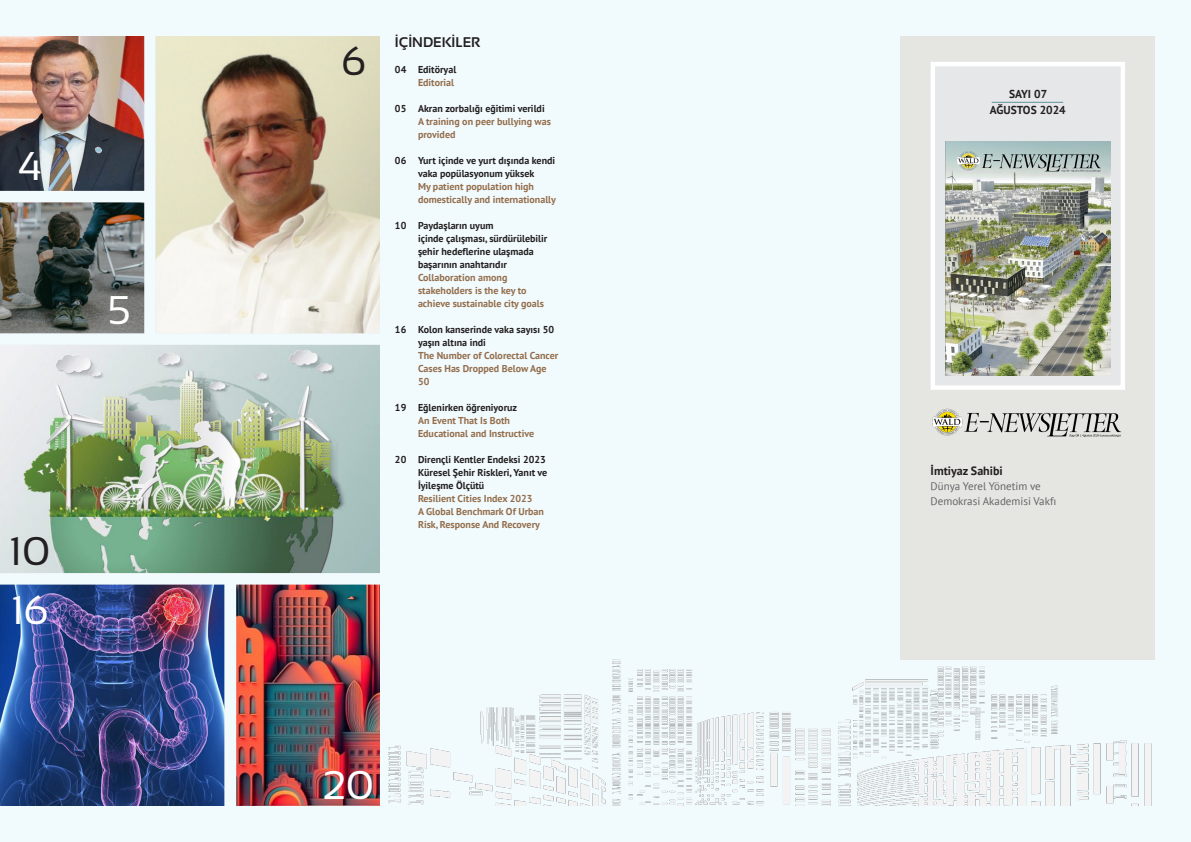
<style>
.page{position:relative;width:1191px;height:842px;background:#f1fafd}
.page>*{position:absolute;margin:0;border:0;box-sizing:border-box;transform-origin:0 0}
.t1{font:40px "Sansation";color:#fff}
.t2{font:40px "Sansation";color:#231f20}
.t3{font:700 14px "Sansation";color:#231f20}
.t4{font:700 12px "PT Sans";color:#231f20}
.t5{font:700 11.5px "PT Sans";color:#231f20}
.t6{font:11px "PT Sans";color:#636366}
.t7{font:700 10px/13px "PT Sans";color:#231f20;text-align:right}
.t8{font:700 10px/13px "PT Sans";color:#946e4c}
.s1{color:#946e4c}
</style>
<div class="page">
<img style="left:156px;top:36px;width:224px;height:297px">
<img style="left:0;top:345px;width:380px;height:228px">
<img style="left:0;top:36px;width:144px;height:155px">
<img style="left:388px;top:659px;width:767px;height:147px">
<div style="left:900px;top:36px;width:255px;height:623px;background:#e5e5e1"></div>
<div style="left:930px;top:62px;width:195px;height:328px;background:#e6e7e9;border:4px solid #fff"></div>
<img style="left:930px;top:409px;width:194px;height:29px">
<img style="left:945px;top:142px;width:165px;height:234px">
<hr style="left:991px;top:102px;width:72px;height:1px;background:#5f919b">
<img style="left:0;top:585px;width:224px;height:221px">
<img style="left:236px;top:585px;width:144px;height:221px">
<img style="left:0;top:202px;width:144px;height:131px">
<p class="t1" style="left:18px;top:144px;width:25px">4</p>
<p class="t1" style="left:108px;top:288px;width:24px">5</p>
<p class="t2" style="left:10px;top:529px;width:42px">10</p>
<p class="t1" style="left:11px;top:588px;width:39px">16</p>
<p class="t2" style="left:341px;top:39px;width:26px">6</p>
<p class="t3" style="left:395px;top:34px;width:87px">İÇİNDEKİLER</p>
<p class="t7" style="left:395px;top:62px;width:63px">04 Editöryal<br><span class="s1">Editorial</span></p>
<p class="t7" style="left:395px;top:101px;width:151px">05 Akran zorbalığı eğitimi verildi</p>
<p class="t8" style="left:418px;top:114px;width:134px">A training on peer bullying was provided</p>
<p class="t7" style="left:395px;top:153px;width:162px;text-align:center">06 Yurt içinde ve yurt dışında kendi vaka popülasyonum yüksek</p>
<p class="t8" style="left:418px;top:179px;width:139px">My patient population high domestically and internationally</p>
<p class="t7" style="left:395px;top:218px;width:100px">10 Paydaşların uyum</p>
<p class="t7" style="left:418px;top:231px;width:131px;text-align:left">içinde çalışması, sürdürülebilir şehir hedeflerine ulaşmada başarının anahtarıdır</p>
<p class="t8" style="left:418px;top:270px;width:91px">Collaboration among</p>
<p class="t8" style="left:418px;top:283px;width:110px">stakeholders is the key to</p>
<p class="t8" style="left:418px;top:296px;width:128px">achieve sustainable city goals</p>
<p class="t7" style="left:395px;top:322px;width:161px">16 Kolon kanserinde vaka sayısı 50</p>
<p class="t7" style="left:418px;top:335px;width:69px">yaşın altına indi</p>
<p class="t8" style="left:418px;top:348px;width:142px">The Number of Colorectal Cancer</p>
<p class="t8" style="left:418px;top:361px;width:130px">Cases Has Dropped Below Age</p>
<p class="t8" style="left:418px;top:374px;width:13px">50</p>
<p class="t7" style="left:395px;top:400px;width:124px">19 Eğlenirken öğreniyoruz</p>
<p class="t8" style="left:418px;top:413px;width:94px">An Event That Is Both</p>
<p class="t8" style="left:418px;top:426px;width:118px">Educational and Instructive</p>
<p class="t7" style="left:395px;top:452px;width:152px">20 Dirençli Kentler Endeksi 2023</p>
<p class="t7" style="left:418px;top:465px;width:131px">Küresel Şehir Riskleri, Yanıt ve</p>
<p class="t7" style="left:418px;top:478px;width:68px">İyileşme Ölçütü</p>
<p class="t8" style="left:418px;top:491px;width:116px">Resilient Cities Index 2023</p>
<p class="t8" style="left:418px;top:504px;width:127px">A Global Benchmark Of Urban<br>Risk, Response And Recovery</p>
<p class="t1" style="left:323px;top:763px;width:52px">20</p>
<p class="t5" style="left:1009px;top:86px;width:40px">SAYI 07</p>
<p class="t5" style="left:990px;top:103px;width:77px">AĞUSTOS 2024</p>
<p class="t4" style="left:930px;top:463px;width:74px">İmtiyaz Sahibi</p>
<p class="t6" style="left:930px;top:479px;width:112px">Dünya Yerel Yönetim ve</p>
<p class="t6" style="left:930px;top:494px;width:127px">Demokrasi Akademisi Vakfı</p>
</div>
